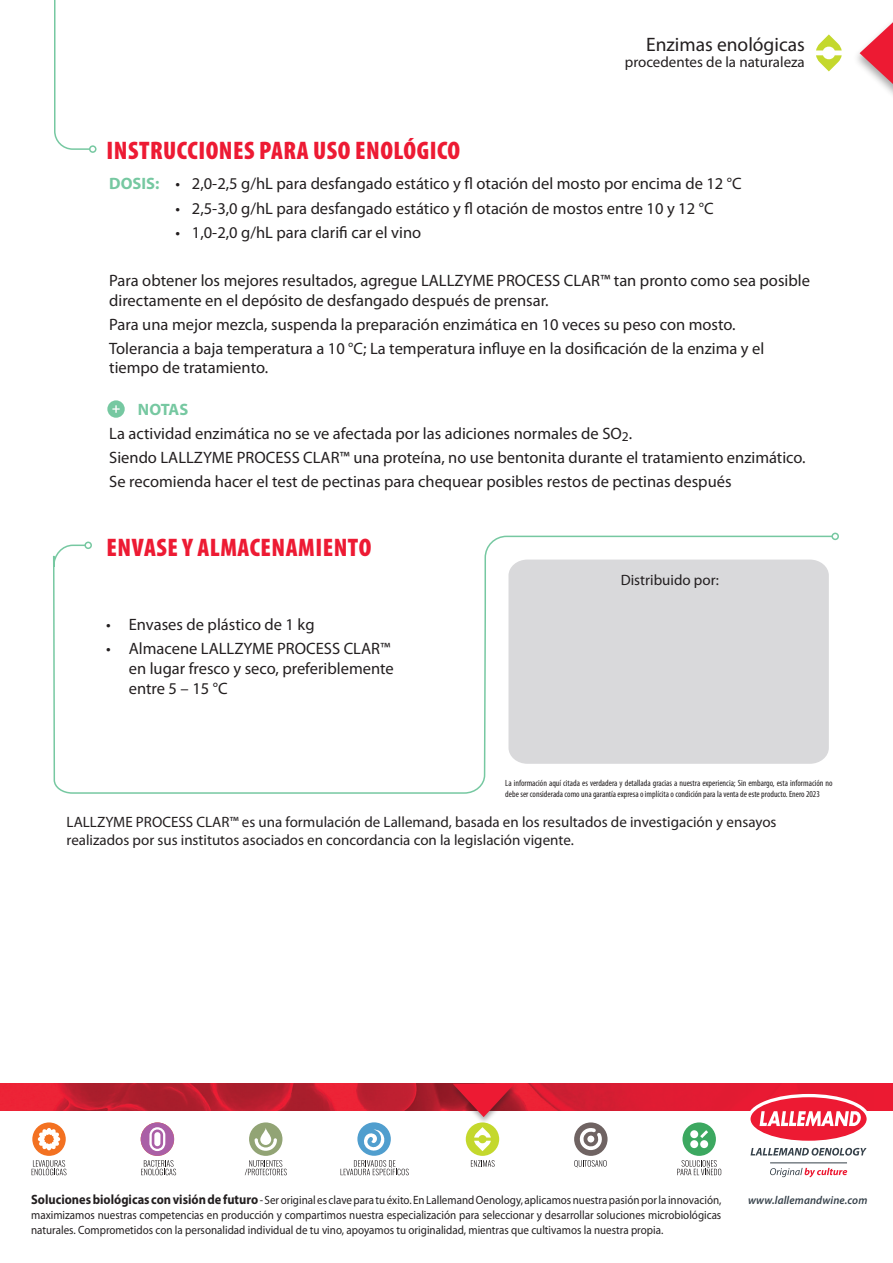
<style>
.page{position:relative;width:893px;height:1263px;background:#fff}
.page>*{position:absolute;margin:0;border:0;box-sizing:border-box;transform-origin:0 0}
.t1{font:900 condensed 25.5px "Myriad Pro";letter-spacing:.02em;color:#ed1a33}
.t2{font:19.5px "Myriad Pro";color:#231f20}
.t3{font:16.5px/24px "Myriad Pro";color:#231f20}
.t4{font:15px/18px "Myriad Pro";color:#231f20}
.t5{font:12px/15px "Myriad Pro";color:#231f20;text-align:justify;scale:.92 1}
.t6{font:italic 600 11.55px "Myriad Pro";letter-spacing:.01em;color:#36414a;scale:.96 1}
.t7{font:condensed 9px/10.8px "Myriad Pro";color:#231f20}
.s1{font-weight:700;color:#76c8a1}
.s2{font-weight:700;font-size:13.5px}
</style>
<div class="page">
<div style="left:107px;top:400px;width:18px;height:18px;background:#76c8a1;border-radius:50%"></div>
<svg style="left:112px;top:405px;width:8px;height:8px"></svg>
<svg style="left:860px;top:22px;width:33px;height:62px"></svg>
<svg style="left:816px;top:34px;width:26px;height:37px"></svg>
<svg style="left:53px;top:535px;width:780px;height:259px"></svg>
<div style="left:84px;top:541px;width:8px;height:8px;border:2px solid #76c8a1;border-radius:50%"></div>
<div style="left:831px;top:533px;width:8px;height:7px;border:2px solid #76c8a1;border-radius:50%"></div>
<div style="left:508px;top:559px;width:321px;height:205px;background:#d9d9db"></div>
<img style="left:0;top:1084px;width:893px;height:27px">
<hr style="left:770px;top:1162px;width:77px;height:1px;background:#36414a">
<svg style="left:747px;top:1094px;width:123px;height:61px"></svg>
<svg style="left:770px;top:1168px;width:77px;height:9px"></svg>
<svg style="left:141px;top:1160px;width:35px;height:15px"></svg>
<div style="left:141px;top:1122px;width:33px;height:34px;background:#aa5fa6;border-radius:50%"></div>
<svg style="left:149px;top:1127px;width:16px;height:24px"></svg>
<svg style="left:471px;top:1160px;width:24px;height:7px"></svg>
<div style="left:466px;top:1122px;width:33px;height:34px;background:#c4d82d;border-radius:50%"></div>
<svg style="left:474px;top:1127px;width:17px;height:24px"></svg>
<svg style="left:245px;top:1160px;width:42px;height:15px"></svg>
<div style="left:249px;top:1122px;width:33px;height:34px;background:#92a475;border-radius:50%"></div>
<svg style="left:260px;top:1128px;width:11px;height:17px"></svg>
<svg style="left:255px;top:1138px;width:22px;height:13px"></svg>
<svg style="left:32px;top:1160px;width:35px;height:15px"></svg>
<div style="left:32px;top:1122px;width:34px;height:34px;background:#f37121;border-radius:50%"></div>
<svg style="left:38px;top:1128px;width:22px;height:22px"></svg>
<svg style="left:677px;top:1160px;width:44px;height:15px"></svg>
<div style="left:682px;top:1122px;width:34px;height:34px;background:#3ca860;border-radius:50%"></div>
<div style="left:690px;top:1130px;width:8px;height:8px;background:#fff;border-radius:50%"></div>
<div style="left:690px;top:1140px;width:8px;height:8px;background:#fff;border-radius:50%"></div>
<div style="left:700px;top:1140px;width:8px;height:8px;background:#fff;border-radius:50%"></div>
<svg style="left:700px;top:1130px;width:8px;height:8px"></svg>
<svg style="left:574px;top:1160px;width:33px;height:7px"></svg>
<div style="left:574px;top:1122px;width:34px;height:34px;background:#6f6362;border-radius:50%"></div>
<svg style="left:579px;top:1128px;width:23px;height:22px"></svg>
<div style="left:357px;top:1122px;width:34px;height:34px;background:#509ece;border-radius:50%"></div>
<svg style="left:364px;top:1129px;width:21px;height:22px"></svg>
<svg style="left:341px;top:1160px;width:68px;height:15px"></svg>
<div style="left:448px;top:1082px;width:71px;height:43px;background:#231f20;opacity:.4"></div>
<svg style="left:453px;top:1084px;width:61px;height:33px"></svg>
<svg style="left:54px;top:0;width:35px;height:150px"></svg>
<div style="left:89px;top:145px;width:8px;height:8px;border:2px solid #76c8a1;border-radius:50%"></div>
<h1 class="t1" style="left:107px;top:134px;width:355px">INSTRUCCIONES PARA USO ENOLÓGICO</h1>
<p class="t2" style="left:646px;top:32px;width:160px">Enzimas enológicas</p>
<p class="t4" style="left:625px;top:53px;width:182px">procedentes de la naturaleza</p>
<p class="t3" style="left:109px;top:172px;width:634px"><span class="s1">DOSIS:</span> • 2,0-2,5 g/hL para desfangado estático y fl otación del mosto por encima de 12 °C</p>
<p class="t3" style="left:175px;top:196px;width:540px">• 2,5-3,0 g/hL para desfangado estático y fl otación de mostos entre 10 y 12 °C</p>
<p class="t3" style="left:175px;top:220px;width:247px">• 1,0-2,0 g/hL para clarifi car el vino</p>
<p class="t3" style="left:109px;top:270px;width:702px;line-height:19.8px">Para obtener los mejores resultados, agregue LALLZYME PROCESS CLAR™ tan pronto como sea posible directamente en el depósito de desfangado después de prensar.</p>
<p class="t3" style="left:109px;top:312px;width:657px">Para una mejor mezcla, suspenda la preparación enzimática en 10 veces su peso con mosto.<br>Tolerancia a baja temperatura a 10 °C; La temperatura influye en la dosificación de la enzima y el</p>
<p class="t3" style="left:109px;top:356px;width:160px">tiempo de tratamiento.</p>
<p class="t3" style="left:109px;top:397px;width:698px;text-indent:29px"><span class="s1">NOTAS<br></span>La actividad enzimática no se ve afectada por las adiciones normales de SO<sub>2</sub>.<br>Siendo LALLZYME PROCESS CLAR™ una proteína, no use bentonita durante el tratamiento enzimático.<br>Se recomienda hacer el test de pectinas para chequear posibles restos de pectinas después</p>
<h1 class="t1" style="left:107px;top:531px;width:266px">ENVASE Y ALMACENAMIENTO</h1>
<p class="t3" style="left:106px;top:612px;width:210px">• Envases de plástico de 1 kg</p>
<p class="t3" style="left:129px;top:638px;width:266px;line-height:19.8px;text-indent:-23px">• Almacene LALLZYME PROCESS CLAR™ en lugar fresco y seco, preferiblemente entre 5 – 15 °C</p>
<p class="t4" style="left:621px;top:571px;width:99px">Distribuido por:</p>
<p class="t7" style="left:505px;top:777px;width:329px">La información aquí citada es verdadera y detallada gracias a nuestra experiencia; Sin embargo, esta información no debe ser considerada como una garantía expresa o implícita o condición para la venta de este producto. Enero 2023</p>
<p class="t4" style="left:67px;top:813px;width:711px">LALLZYME PROCESS CLAR™ es una formulación de Lallemand, basada en los resultados de investigación y ensayos realizados por sus institutos asociados en concordancia con la legislación vigente.</p>
<p class="t5" style="left:31px;top:1192px;width:752px"><span class="s2">Soluciones biológicas con visión de futuro</span> - Ser original es clave para tu éxito. En Lallemand Oenology, aplicamos nuestra pasión por la innovación, maximizamos nuestras competencias en producción y compartimos nuestra especialización para seleccionar y desarrollar soluciones microbiológicas naturales. Comprometidos con la personalidad individual de tu vino, apoyamos tu originalidad, mientras que cultivamos la nuestra propia.</p>
<p class="t6" style="left:748px;top:1193px;width:126px">www.lallemandwine.com</p>
</div>
